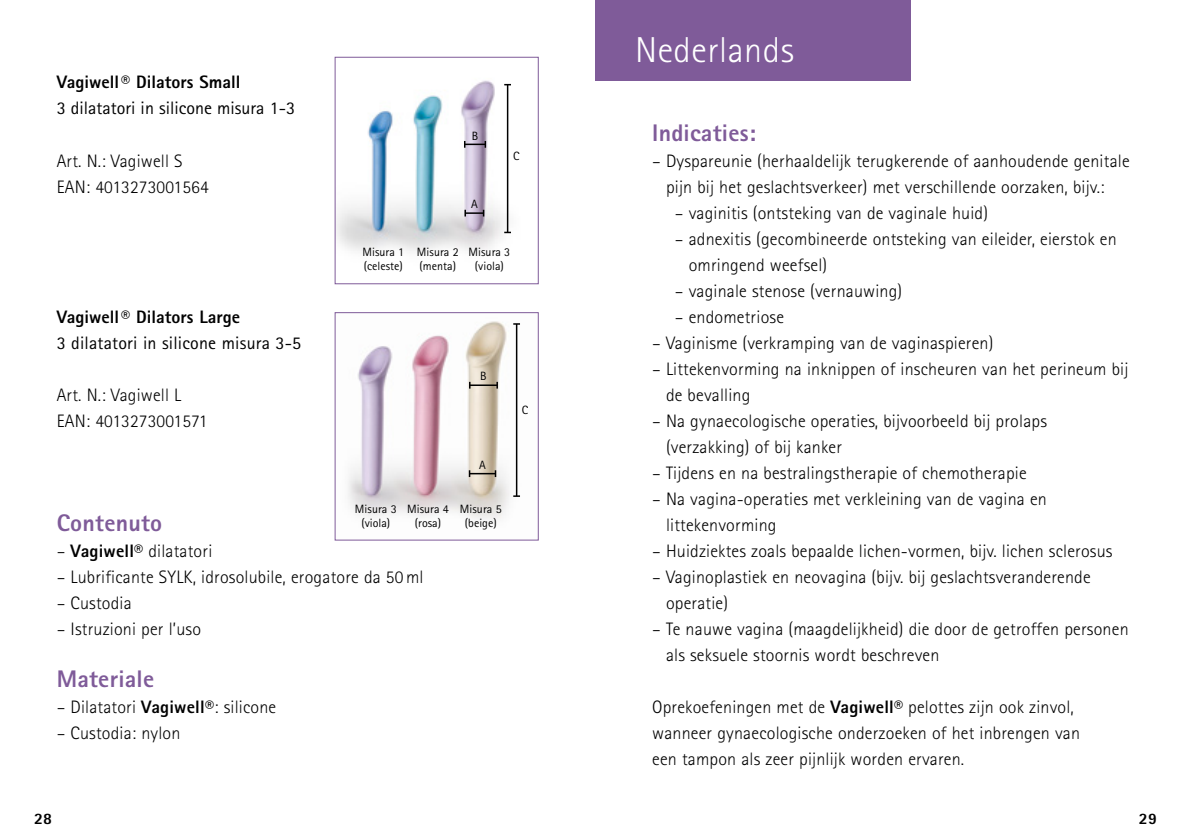
<style>
.page{position:relative;width:1191px;height:840px;background:#fff}
.page>*{position:absolute;margin:0;border:0;box-sizing:border-box;transform-origin:0 0}
.t1{font:300 36px "Rotis Sans Serif Pro";letter-spacing:.015em;color:#fff}
.t2{font:800 24px "Rotis Sans Serif Pro";letter-spacing:.01em;color:#7f5b99}
.t3{font:300 18px/26px "Rotis Sans Serif Pro";letter-spacing:.01em;color:#000}
.t4{font:18px "Rotis Sans Serif Pro";letter-spacing:.005em;color:#000}
.t5{font:800 18px "Rotis Sans Serif Pro";color:#000}
.t6{font:800 16px "Rotis Sans Serif Pro";color:#000}
.t7{font:12px/14px "Rotis Sans Serif Pro";letter-spacing:.005em;color:#000}
.s1{font-weight:800}
</style>
<div class="page">
<div style="left:595px;top:0;width:316px;height:81px;background:#7f5b99"></div>
<img style="left:348px;top:321px;width:172px;height:199px">
<div style="left:334px;top:312px;width:205px;height:228px;border:1px solid #7f5b99"></div>
<hr style="left:470px;top:384px;width:27px;height:2px;background:#000">
<svg style="left:496px;top:381px;width:2px;height:7px"></svg>
<hr style="left:516px;top:324px;width:1px;height:172px;background:#000">
<hr style="left:469px;top:472px;width:26px;height:2px;background:#000">
<img style="left:336px;top:80px;width:175px;height:171px">
<div style="left:334px;top:57px;width:205px;height:227px;border:1px solid #7f5b99"></div>
<hr style="left:465px;top:143px;width:20px;height:2px;background:#000">
<svg style="left:484px;top:141px;width:2px;height:7px"></svg>
<hr style="left:507px;top:85px;width:1px;height:147px;background:#000">
<svg style="left:504px;top:231px;width:7px;height:2px"></svg>
<svg style="left:464px;top:210px;width:20px;height:6px"></svg>
<p class="t5" style="left:57px;top:71px;width:185px">Vagiwell® Dilators Small</p>
<p class="t4" style="left:57px;top:98px;width:240px">3 dilatatori in silicone misura 1-3</p>
<p class="t3" style="left:57px;top:148px;width:154px">Art. N.: Vagiwell S<br>EAN: 4013273001564</p>
<p class="t5" style="left:57px;top:305px;width:185px">Vagiwell® Dilators Large</p>
<p class="t4" style="left:57px;top:332px;width:246px">3 dilatatori in silicone misura 3-5</p>
<p class="t3" style="left:57px;top:381px;width:152px">Art. N.: Vagiwell L<br>EAN: 4013273001571</p>
<p class="t7" style="left:472px;top:129px;width:8px">B</p>
<p class="t7" style="left:513px;top:149px;width:8px">C</p>
<p class="t7" style="left:471px;top:197px;width:8px">A</p>
<p class="t7" style="left:362px;top:245px;width:149px">Misura 1 Misura 2 Misura 3 (celeste)</p>
<p class="t7" style="left:419px;top:259px;width:38px">(menta)</p>
<p class="t7" style="left:475px;top:259px;width:30px">(viola)</p>
<p class="t7" style="left:480px;top:369px;width:8px">B</p>
<p class="t7" style="left:522px;top:402px;width:8px">C</p>
<p class="t7" style="left:479px;top:457px;width:8px">A</p>
<p class="t7" style="left:361px;top:502px;width:142px;text-indent:-6px">Misura 3 Misura 4 Misura 5 (viola)</p>
<h2 class="t2" style="left:57px;top:507px;width:107px">Contenuto</h2>
<p class="t3" style="left:57px;top:538px;width:157px">– <span class="s1">Vagiwell®</span> dilatatori</p>
<p class="t3" style="left:57px;top:564px;width:368px">– Lubrificante SYLK, idrosolubile, erogatore da 50ml</p>
<p class="t3" style="left:57px;top:589px;width:77px">– Custodia</p>
<p class="t3" style="left:57px;top:615px;width:146px">– Istruzioni per l’uso</p>
<h2 class="t2" style="left:57px;top:663px;width:99px">Materiale</h2>
<p class="t3" style="left:57px;top:694px;width:221px">– Dilatatori <span class="s1">Vagiwell®</span>: silicone</p>
<p class="t3" style="left:57px;top:720px;width:125px">– Custodia: nylon</p>
<p class="t7" style="left:415px;top:516px;width:28px">(rosa)</p>
<p class="t7" style="left:465px;top:516px;width:33px">(beige)</p>
<h1 class="t1" style="left:635px;top:30px;width:160px">Nederlands</h1>
<h2 class="t2" style="left:652px;top:117px;width:105px">Indicaties:</h2>
<p class="t3" style="left:666px;top:148px;width:465px;text-indent:-14px">– Dyspareunie (herhaaldelijk terugkerende of aanhoudende genitale pijn bij het geslachtsverkeer) met verschillende oorzaken, bijv.:</p>
<p class="t3" style="left:675px;top:199px;width:315px">– vaginitis (ontsteking van de vaginale huid)</p>
<p class="t3" style="left:688px;top:225px;width:429px;text-indent:-14px">– adnexitis (gecombineerde ontsteking van eileider, eierstok en omringend weefsel)</p>
<p class="t3" style="left:675px;top:277px;width:229px">– vaginale stenose (vernauwing)</p>
<p class="t3" style="left:675px;top:303px;width:111px">– endometriose</p>
<p class="t3" style="left:652px;top:329px;width:343px">– Vaginisme (verkramping van de vaginaspieren)</p>
<p class="t3" style="left:666px;top:355px;width:464px;text-indent:-14px">– Littekenvorming na inknippen of inscheuren van het perineum bij de bevalling</p>
<p class="t3" style="left:666px;top:407px;width:382px;text-indent:-14px">– Na gynaecologische operaties, bijvoorbeeld bij prolaps (verzakking) of bij kanker</p>
<p class="t3" style="left:652px;top:459px;width:376px">– Tijdens en na bestralingstherapie of chemotherapie</p>
<p class="t3" style="left:666px;top:485px;width:382px;text-indent:-14px">– Na vagina-operaties met verkleining van de vagina en littekenvorming</p>
<p class="t3" style="left:652px;top:537px;width:462px">– Huidziektes zoals bepaalde lichen-vormen, bijv. lichen sclerosus</p>
<p class="t3" style="left:666px;top:563px;width:426px;text-indent:-14px">– Vaginoplastiek en neovagina (bijv. bij geslachtsveranderende operatie)</p>
<p class="t3" style="left:666px;top:615px;width:464px;text-indent:-14px">– Te nauwe vagina (maagdelijkheid) die door de getroffen personen als seksuele stoornis wordt beschreven</p>
<p class="t3" style="left:652px;top:693px;width:429px">Oprekoefeningen met de <span class="s1">Vagiwell®</span> pelottes zijn ook zinvol, wanneer gynaecologische onderzoeken of het inbrengen van een tampon als zeer pijnlijk worden ervaren.</p>
<p class="t6" style="left:34px;top:808px;width:20px">28</p>
<p class="t6" style="left:1138px;top:808px;width:20px">29</p>
</div>
